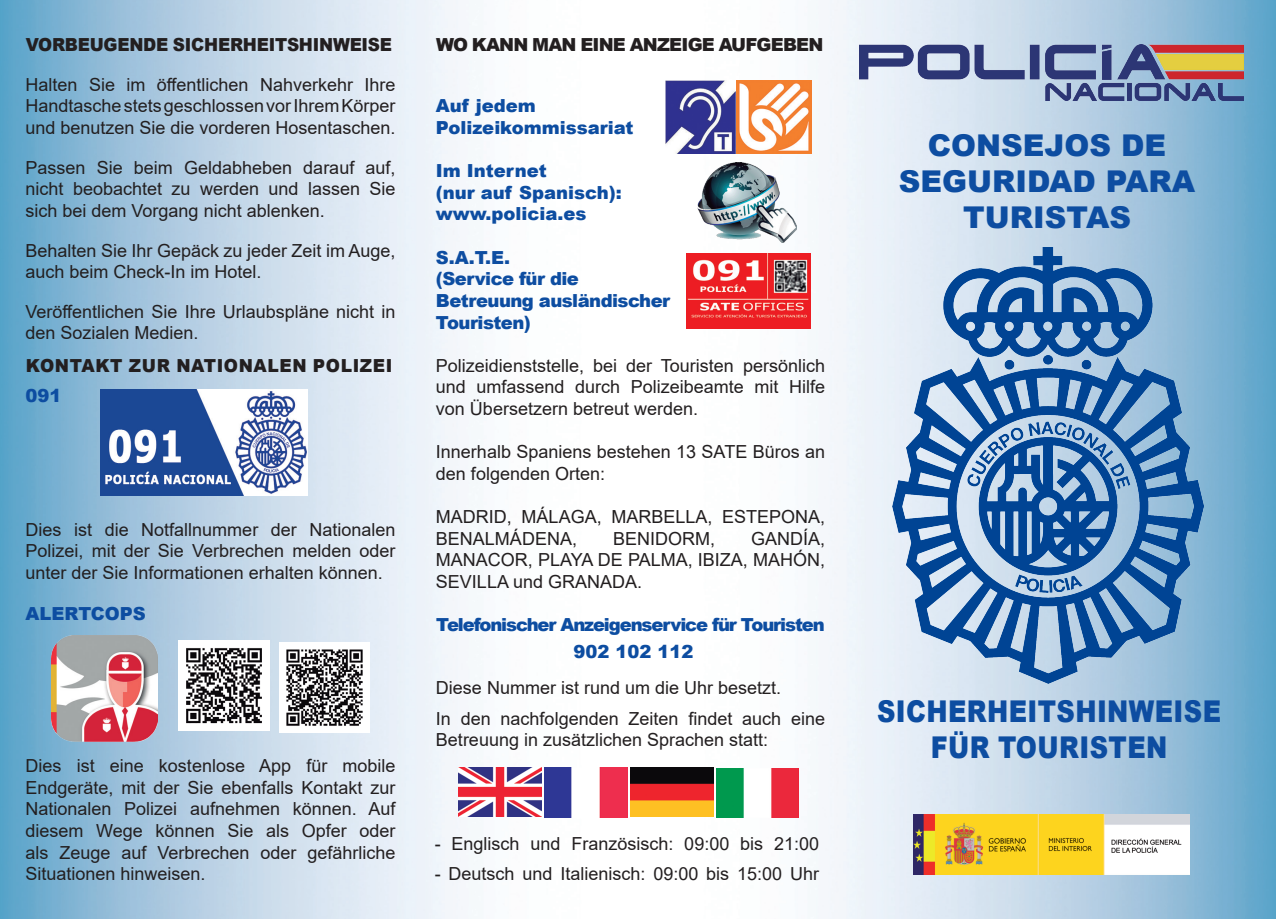
<style>
.page{position:relative;width:1276px;height:919px;background:#fff}
.page>*{position:absolute;margin:0;border:0;box-sizing:border-box;transform-origin:0 0}
.t1{font:900 30px/36px "Arial";letter-spacing:.005em;color:#0d4da1;text-align:center}
.t2{font:900 30px/36px "Arial";letter-spacing:.005em;color:#0d4da1;text-align:center;scale:.85 1}
.t3{font:18px/21.6px "Arial";color:#231f20;text-align:justify}
.t4{font:900 18px/21.6px "Arial";color:#0d4da1}
.t5{font:900 18px/21.6px "Arial";letter-spacing:-.03em;color:#0d4da1}
.t6{font:900 18px/27px "Arial";letter-spacing:-.06em;color:#0d4da1;text-align:center}
.t7{font:900 18px "Arial";letter-spacing:-.015em;color:#231f20;scale:.94 1}
.t8{font:900 18px/30px "Arial";letter-spacing:.035em;color:#231f20;scale:.95 1}
.t9{font:900 18px "Arial";letter-spacing:-.045em;color:#231f20}
.s1{color:#0d4da1}
</style>
<div class="page">
<img style="left:0;top:0;width:1276px;height:918px">
<img style="left:892px;top:248px;width:311px;height:436px">
<img style="left:859px;top:44px;width:384px;height:57px">
<img style="left:913px;top:814px;width:276px;height:60px">
<img style="left:458px;top:767px;width:83px;height:49px">
<img style="left:544px;top:767px;width:83px;height:50px">
<img style="left:630px;top:767px;width:83px;height:49px">
<img style="left:716px;top:768px;width:83px;height:49px">
<img style="left:665px;top:81px;width:146px;height:72px">
<img style="left:698px;top:162px;width:98px;height:80px">
<img style="left:687px;top:253px;width:123px;height:75px">
<img style="left:101px;top:389px;width:207px;height:106px">
<img style="left:51px;top:635px;width:106px;height:106px">
<img style="left:179px;top:640px;width:90px;height:90px">
<img style="left:280px;top:642px;width:89px;height:90px">
<p class="t7" style="left:26px;top:32px;width:391px">VORBEUGENDE SICHERHEITSHINWEISE</p>
<p class="t3" style="left:26px;top:74px;width:371px">Halten Sie im öffentlichen Nahverkehr Ihre Handtasche stets geschlossen vor Ihrem Körper und benutzen Sie die vorderen Hosentaschen.</p>
<p class="t3" style="left:26px;top:156px;width:371px">Passen Sie beim Geldabheben darauf auf, nicht beobachtet zu werden und lassen Sie sich bei dem Vorgang nicht ablenken.</p>
<p class="t3" style="left:26px;top:239px;width:371px">Behalten Sie Ihr Gepäck zu jeder Zeit im Auge, auch beim Check-In im Hotel.</p>
<p class="t3" style="left:26px;top:300px;width:371px">Veröffentlichen Sie Ihre Urlaubspläne nicht in den Sozialen Medien.</p>
<p class="t8" style="left:26px;top:350px;width:388px">KONTAKT ZUR NATIONALEN POLIZEI<br><span class="s1">091</span></p>
<p class="t3" style="left:26px;top:518px;width:371px">Dies ist die Notfallnummer der Nationalen Polizei, mit der Sie Verbrechen melden oder unter der Sie Informationen erhalten können.</p>
<p class="t4" style="left:26px;top:602px;width:122px">ALERTCOPS</p>
<p class="t3" style="left:26px;top:755px;width:371px">Dies ist eine kostenlose App für mobile Endgeräte, mit der Sie ebenfalls Kontakt zur Nationalen Polizei aufnehmen können. Auf diesem Wege können Sie als Opfer oder als Zeuge auf Verbrechen oder gefährliche Situationen hinweisen.</p>
<p class="t9" style="left:436px;top:32px;width:388px">WO KANN MAN EINE ANZEIGE AUFGEBEN</p>
<p class="t4" style="left:436px;top:95px;width:199px">Auf jedem<br>Polizeikommissariat</p>
<p class="t4" style="left:436px;top:159px;width:187px">Im Internet<br>(nur auf Spanisch): www.policia.es</p>
<p class="t5" style="left:436px;top:246px;width:236px">S.A.T.E.<br>(Service für die<br>Betreuung ausländischer<br>Touristen)</p>
<p class="t3" style="left:436px;top:354px;width:391px">Polizeidienststelle, bei der Touristen persönlich und umfassend durch Polizeibeamte mit Hilfe von Übersetzern betreut werden.</p>
<p class="t3" style="left:436px;top:441px;width:391px">Innerhalb Spaniens bestehen 13 SATE Büros an den folgenden Orten:</p>
<p class="t3" style="left:436px;top:506px;width:391px">MADRID, MÁLAGA, MARBELLA, ESTEPONA,<br>BENALMÁDENA,</p>
<p class="t3" style="left:436px;top:527px;width:391px;text-indent:315px">GANDÍA, MANACOR, PLAYA DE PALMA, IBIZA, MAHÓN, SEVILLA und GRANADA.</p>
<p class="t6" style="left:436px;top:610px;width:390px">Telefonischer Anzeigenservice für Touristen<br>902 102 112</p>
<p class="t3" style="left:436px;top:672px;width:391px;line-height:30.6px">Diese Nummer ist rund um die Uhr besetzt.<br>In den nachfolgenden Zeiten findet auch eine</p>
<p class="t3" style="left:436px;top:729px;width:334px">Betreuung in zusätzlichen Sprachen statt:</p>
<p class="t3" style="left:613px;top:527px;width:104px">BENIDORM,</p>
<p class="t3" style="left:435px;top:832px;width:386px">- Englisch und Französisch: 09:00 bis 21:00</p>
<p class="t3" style="left:435px;top:862px;width:386px">- Deutsch und Italienisch: 09:00 bis 15:00 Uhr</p>
<p class="t1" style="left:899px;top:126px;width:298px">CONSEJOS DE<br>SEGURIDAD PARA<br>TURISTAS</p>
<p class="t2" style="left:877px;top:692px;width:406px">SICHERHEITSHINWEISE<br>FÜR TOURISTEN</p>
</div>
